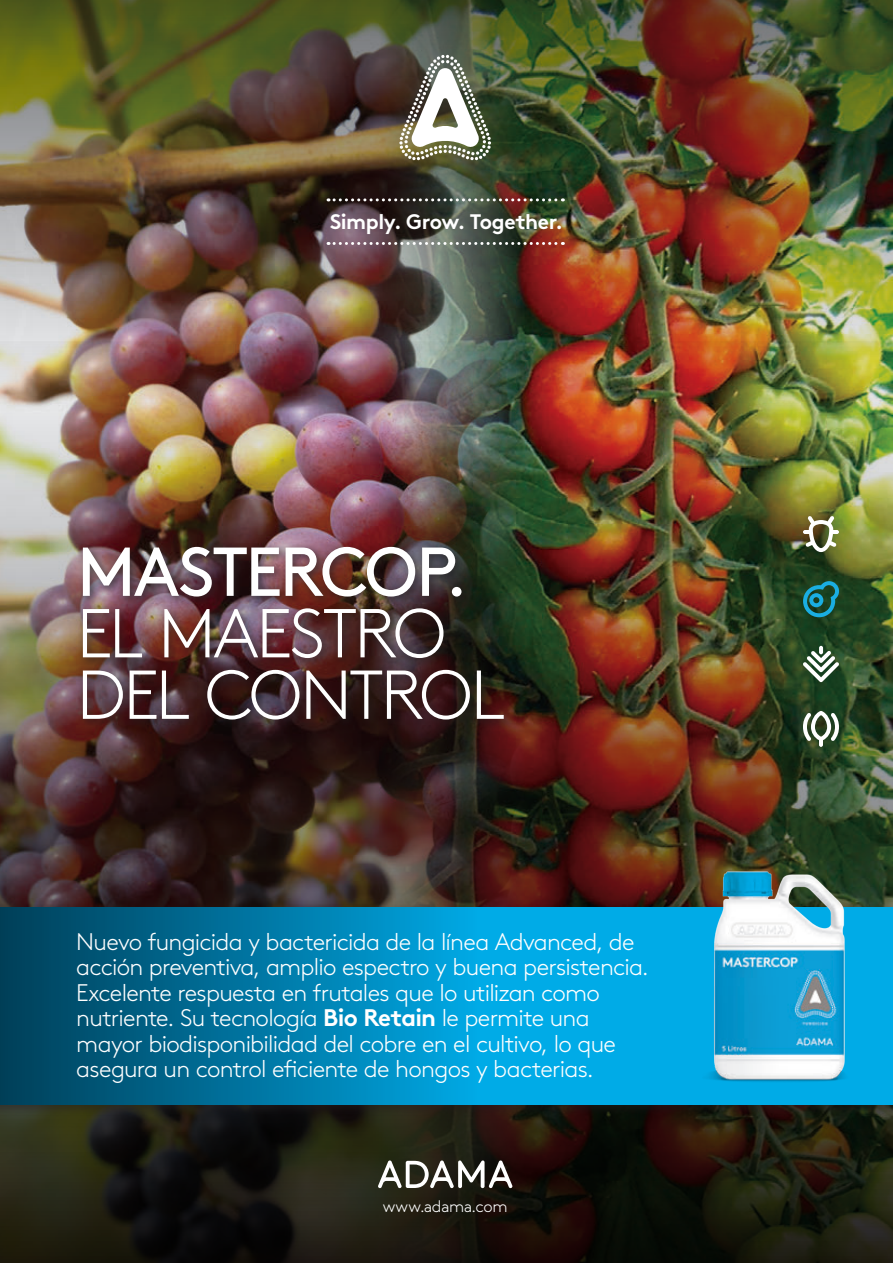
<style>
.page{position:relative;width:893px;height:1263px;background:#fff}
.page>*{position:absolute;margin:0;border:0;box-sizing:border-box;transform-origin:0 0}
.t1{font:300 69px/61.5px "Brown Std";letter-spacing:-.04em;color:#fff}
.t2{font:69px "Brown Std";letter-spacing:-.035em;color:#fff}
.t3{font:300 24px/25.5px "Brown";letter-spacing:-.03em;color:#fff}
.t4{font:700 21px "Brown";letter-spacing:-.02em;color:#fff}
.t5{font:300 16.5px "Brown";letter-spacing:-.02em;color:#fff}
.s1{font-weight:700}
</style>
<div class="page">
<img style="left:0;top:0;width:893px;height:341px">
<img style="left:0;top:341px;width:893px;height:922px">
<div style="left:0;top:903px;width:893px;height:214px;background:#231f20;opacity:.5"></div>
<svg style="left:378px;top:1160px;width:134px;height:28px"></svg>
<div style="left:78px;top:542px;width:436px;height:188px;background:#231f20;opacity:.75"></div>
<img style="left:399px;top:55px;width:92px;height:105px">
<svg style="left:328px;top:198px;width:235px;height:3px"></svg>
<svg style="left:328px;top:242px;width:235px;height:3px"></svg>
<svg style="left:803px;top:516px;width:36px;height:36px"></svg>
<svg style="left:803px;top:646px;width:36px;height:36px"></svg>
<svg style="left:803px;top:711px;width:36px;height:36px"></svg>
<svg style="left:803px;top:581px;width:36px;height:36px"></svg>
<img style="left:703px;top:857px;width:155px;height:50px">
<svg style="left:0;top:907px;width:893px;height:197px;background:#0d8fbe"></svg>
<p class="t4" style="left:330px;top:205px;width:234px">Simply. Grow. Together.</p>
<h1 class="t2" style="left:77px;top:532px;width:393px">MASTERCOP.</h1>
<h1 class="t1" style="left:77px;top:604px;width:430px">EL MAESTRO<br>DEL CONTROL</h1>
<p class="t3" style="left:76px;top:927px;width:574px">Nuevo fungicida y bactericida de la línea Advanced, de acción preventiva, amplio espectro y buena persistencia.<br>Excelente respuesta en frutales que lo utilizan como nutriente. Su tecnología <span class="s1">Bio Retain</span> le permite una mayor biodisponibilidad del cobre en el cultivo, lo que asegura un control eficiente de hongos y bacterias.</p>
<p class="t5" style="left:383px;top:1194px;width:127px">www.adama.com</p>
</div>
